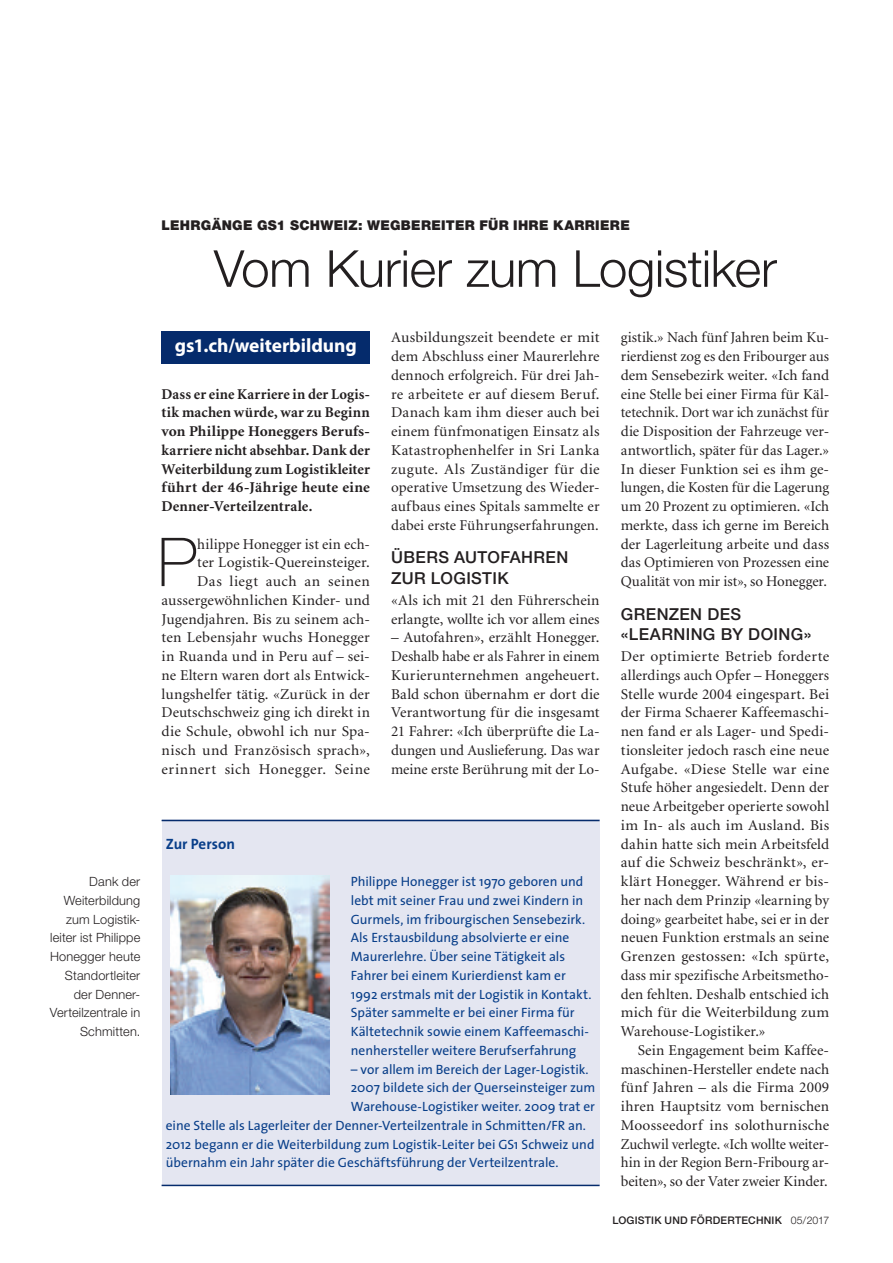
<style>
.page{position:relative;width:893px;height:1263px;background:#fff}
.page>*{position:absolute;margin:0;border:0;box-sizing:border-box;transform-origin:0 0}
.t1{font:100 67.5px "Helvetica Neue";color:#231f20}
.t2{font:300 51px "Helvetica Neue";letter-spacing:-.01em;color:#231f20}
.t3{font:700 19.5px "Myriad Pro";letter-spacing:-.005em;color:#fff}
.t4{font:500 16.5px/20.7px "Helvetica Neue";letter-spacing:.025em;color:#231f20}
.t5{font:15px/18.8px "Minion";letter-spacing:.01em;color:#231f20;text-align:justify}
.t6{font:700 15px/18.8px "Minion";letter-spacing:.015em;color:#231f20;text-align:justify}
.t7{font:700 15px "The Sans";color:#083e89}
.t8{font:13.5px/18.8px "The Sans";color:#083e89}
.t9{font:900 13.5px "Helvetica Neue";letter-spacing:.025em;color:#231f20}
.t10{font:300 12.75px/18.8px "Helvetica Neue";letter-spacing:.015em;color:#231f20;text-align:right}
.t11{font:500 10.5px "Helvetica Neue";letter-spacing:.02em;color:#231f20}
.s1{font-weight:300}
</style>
<div class="page">
<div style="left:162px;top:331px;width:208px;height:32px;background:#052b6c"></div>
<div style="left:162px;top:820px;width:438px;height:366px;background:#e4e6f1"></div>
<hr style="left:162px;top:820px;width:438px;height:1px;background:#052b6c">
<hr style="left:162px;top:1185px;width:438px;height:1px;background:#052b6c">
<img style="left:170px;top:876px;width:160px;height:218px">
<p class="t10" style="left:50px;top:872px;width:92px">Dank der<br>Weiterbildung zum Logistik&shy;leiter ist Philippe<br>Honegger heute<br>Standortleiter der Denner-<br>Verteilzentrale in<br>Schmitten.</p>
<p class="t9" style="left:162px;top:217px;width:470px">LEHRGÄNGE GS1 SCHWEIZ: WEGBEREITER FÜR IHRE KARRIERE</p>
<h2 class="t2" style="left:214px;top:237px;width:565px">Vom Kurier zum Logistiker</h2>
<h3 class="t3" style="left:175px;top:333px;width:183px">gs1.ch/weiterbildung</h3>
<p class="t6" style="left:162px;top:385px;width:210px">Dass er eine Karriere in der Logis&shy;tik machen würde, war zu Beginn von Philippe Honeggers Berufs&shy;karriere nicht absehbar. Dank der Weiterbildung zum Logistikleiter führt der 46-Jährige heute eine Denner-Verteilzentrale.</p>
<h1 class="t1" style="left:157px;top:523px;width:41px">P</h1>
<p class="t5" style="left:162px;top:535px;width:210px;text-align:right">hilippe Honegger ist ein ech-<br>ter Logistik-Quereinsteiger.<br>Das liegt auch an seinen aussergewöhnlichen Kinder- und<br>Jugendjahren. Bis zu seinem ach&shy;ten Lebensjahr wuchs Honegger in Ruanda und in Peru auf – sei&shy;ne Eltern waren dort als Entwick&shy;lungshelfer tätig. «Zurück in der<br>Deutschschweiz ging ich direkt in die Schule, obwohl ich nur Spa&shy;nisch und Französisch sprach», erinnert sich Honegger. Seine</p>
<p class="t5" style="left:391px;top:329px;width:210px">Ausbildungszeit beendete er mit dem Abschluss einer Maurerlehre dennoch erfolgreich. Für drei Jah&shy;re arbeitete er auf diesem Beruf.<br>Danach kam ihm dieser auch bei einem fünfmonatigen Einsatz als Katastrophenhelfer in Sri Lanka zugute. Als Zuständiger für die operative Umsetzung des Wieder&shy;aufbaus eines Spitals sammelte er dabei erste Führungserfahrungen.</p>
<p class="t4" style="left:391px;top:547px;width:179px">ÜBERS AUTOFAHREN<br>ZUR LOGISTIK</p>
<p class="t5" style="left:391px;top:591px;width:210px">«Als ich mit 21 den Führerschein erlangte, wollte ich vor allem eines</p>
<p class="t5" style="left:391px;top:629px;width:210px">– Autofahren», erzählt Honegger.<br>Deshalb habe er als Fahrer in einem Kurierunternehmen angeheuert.<br>Bald schon übernahm er dort die Verantwortung für die insgesamt 21 Fahrer: «Ich überprüfte die La&shy;dungen und Auslieferung. Das war meine erste Berührung mit der Lo-</p>
<p class="t7" style="left:166px;top:835px;width:71px">Zur Person</p>
<p class="t8" style="left:351px;top:872px;width:242px">Philippe Honegger ist 1970 geboren und lebt mit seiner Frau und zwei Kindern in Gurmels, im fribourgischen Sensebezirk.<br>Als Erstausbildung absolvierte er eine Maurerlehre. Über seine Tätigkeit als Fahrer bei einem Kurierdienst kam er 1992 erstmals mit der Logistik in Kontakt.<br>Später sammelte er bei einer Firma für Kältetechnik sowie einem Kaffeemaschi&shy;nenhersteller weitere Berufserfahrung</p>
<p class="t8" style="left:351px;top:1059px;width:239px">– vor allem im Bereich der Lager-Logistik.</p>
<p class="t8" style="left:351px;top:1078px;width:246px">2007 bildete sich der Querseinsteiger zum</p>
<p class="t8" style="left:351px;top:1097px;width:246px">Warehouse-Logistiker weiter. 2009 trat er</p>
<p class="t8" style="left:166px;top:1116px;width:422px">eine Stelle als Lagerleiter der Denner-Verteilzentrale in Schmitten/FR an.</p>
<p class="t8" style="left:166px;top:1134px;width:430px">2012 begann er die Weiterbildung zum Logistik-Leiter bei GS1 Schweiz und</p>
<p class="t8" style="left:166px;top:1153px;width:394px">übernahm ein Jahr später die Geschäftsführung der Verteilzentrale.</p>
<p class="t5" style="left:621px;top:329px;width:210px">gistik.» Nach fünf Jahren beim Ku&shy;rierdienst zog es den Fribourger aus dem Sensebezirk weiter. «Ich fand eine Stelle bei einer Firma für Käl&shy;tetechnik. Dort war ich zunächst für die Disposition der Fahrzeuge ver&shy;antwortlich, später für das Lager.» In dieser Funktion sei es ihm ge&shy;lungen, die Kosten für die Lagerung um 20 Prozent zu optimieren. «Ich merkte, dass ich gerne im Bereich der Lagerleitung arbeite und dass das Optimieren von Prozessen eine Qualität von mir ist», so Honegger.</p>
<p class="t4" style="left:621px;top:603px;width:192px">GRENZEN DES «LEARNING BY DOING»</p>
<p class="t5" style="left:621px;top:647px;width:210px">Der optimierte Betrieb forderte allerdings auch Opfer – Honeggers Stelle wurde 2004 eingespart. Bei der Firma Schaerer Kaffeemaschi&shy;nen fand er als Lager- und Spedi&shy;tionsleiter jedoch rasch eine neue Aufgabe. «Diese Stelle war eine Stufe höher angesiedelt. Denn der neue Arbeitgeber operierte sowohl im In- als auch im Ausland. Bis dahin hatte sich mein Arbeitsfeld auf die Schweiz beschränkt», er&shy;klärt Honegger. Während er bis&shy;her nach dem Prinzip «learning by doing» gearbeitet habe, sei er in der neuen Funktion erstmals an seine Grenzen gestossen: «Ich spürte, dass mir spezifische Arbeitsmetho&shy;den fehlten. Deshalb entschied ich mich für die Weiterbildung zum Warehouse-Logistiker.»</p>
<p class="t5" style="left:621px;top:1041px;width:210px;text-indent:17px">Sein Engagement beim Kaffee&shy;maschinen-Hersteller endete nach fünf Jahren – als die Firma 2009 ihren Hauptsitz vom bernischen Moosseedorf ins solothurnische Zuchwil verlegte. «Ich wollte weiter&shy;hin in der Region Bern-Fribourg ar&shy;beiten», so der Vater zweier Kinder.</p>
<p class="t11" style="left:612px;top:1214px;width:218px">LOGISTIK UND FÖRDERTECHNIK <span class="s1">05/2017</span></p>
</div>
